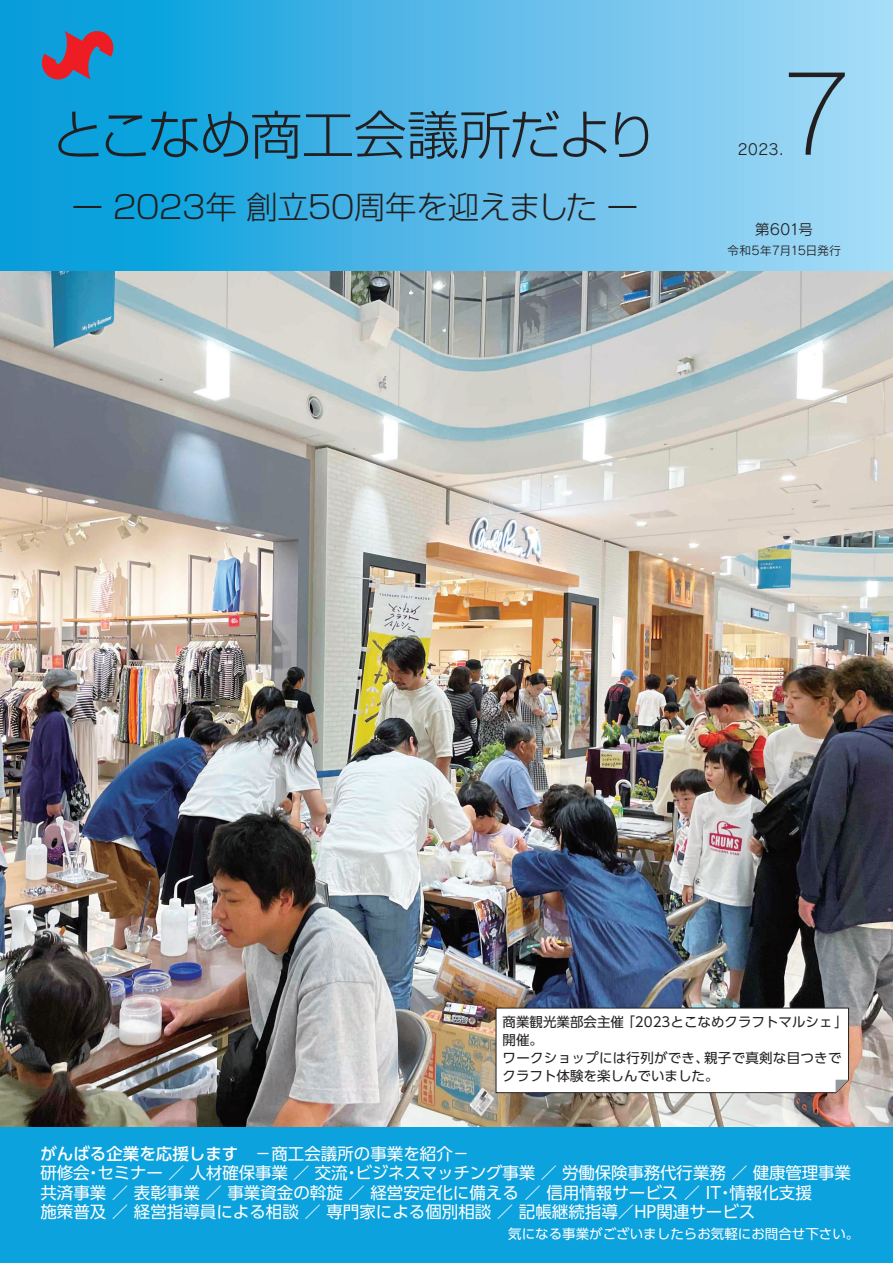
<style>
.page{position:relative;width:893px;height:1263px;background:#fff}
.page>*{position:absolute;margin:0;border:0;box-sizing:border-box;transform-origin:0 0}
.t1{font:105px "Rodin Pro L";color:#231f20}
.t2{font:300 52.5px "Shin Go Pro";letter-spacing:-.04em;color:#231f20}
.t3{font:300 31.5px "Shin Go Pro";letter-spacing:-.02em;color:#231f20}
.t4{font:300 22.5px "UD Shin Go Pro";letter-spacing:-.025em;color:#231f20}
.t5{font:16.5px/19.5px "UD Shin Go Pro";color:#fff}
.t6{font:15px "Rodin Pro M";color:#231f20}
.t7{font:13.5px/18px "UD Shin Go Pro";color:#231f20}
.t8{font:13.5px "UD Shin Go Pro";color:#fff}
.t9{font:12px "Rodin Pro M";letter-spacing:-.02em;color:#231f20}
.s1{font-weight:500}
</style>
<div class="page">
<div style="left:0;top:1127px;width:893px;height:136px;background:#0ca2dd"></div>
<svg style="left:0;top:0;width:893px;height:272px;background:#54bae8"></svg>
<svg style="left:42px;top:31px;width:71px;height:48px;background:#7f5c7d"></svg>
<img style="left:0;top:272px;width:893px;height:855px">
<svg style="left:496px;top:1008px;width:353px;height:85px"></svg>
<h2 class="t2" style="left:52px;top:92px;width:607px">とこなめ商工会議所だより</h2>
<h3 class="t3" style="left:72px;top:181px;width:568px">ー 2023年 創立50周年を迎えました ー</h3>
<h3 class="t4" style="left:139px;top:169px;width:434px">常滑の元気の源となる商工会議所を目指して</h3>
<h1 class="t1" style="left:779px;top:48px;width:74px">7</h1>
<p class="t6" style="left:737px;top:139px;width:48px">2023.</p>
<p class="t6" style="left:755px;top:219px;width:60px">第601号</p>
<p class="t9" style="left:727px;top:243px;width:116px">令和5年7月15日発行</p>
<p class="t7" style="left:503px;top:1012px;width:347px">商業観光業部会主催「2023とこなめクラフトマルシェ」開催。<br>ワークショップには行列ができ、親子で真剣な目つきでクラフト体験を楽しんでいました。</p>
<p class="t5" style="left:40px;top:1143px;width:812px"><span class="s1">がんばる企業を応援します</span> −商工会議所の事業を紹介−<br>研修会・セミナー ／ 人材確保事業 ／ 交流・ビジネスマッチング事業 ／ 労働保険事務代行業務 ／ 健康管理事業共済事業 ／ 表彰事業 ／ 事業資金の斡旋 ／ 経営安定化に備える ／ 信用情報サービス ／ IT・情報化支援<br>施策普及 ／ 経営指導員による相談 ／ 専門家による個別相談 ／ 記帳継続指導／HP関連サービス</p>
<p class="t8" style="left:508px;top:1223px;width:353px">気になる事業がございましたらお気軽にお問合せ下さい。</p>
<p class="t5" style="left:656px;top:1201px;width:34px">代行</p>
</div>
